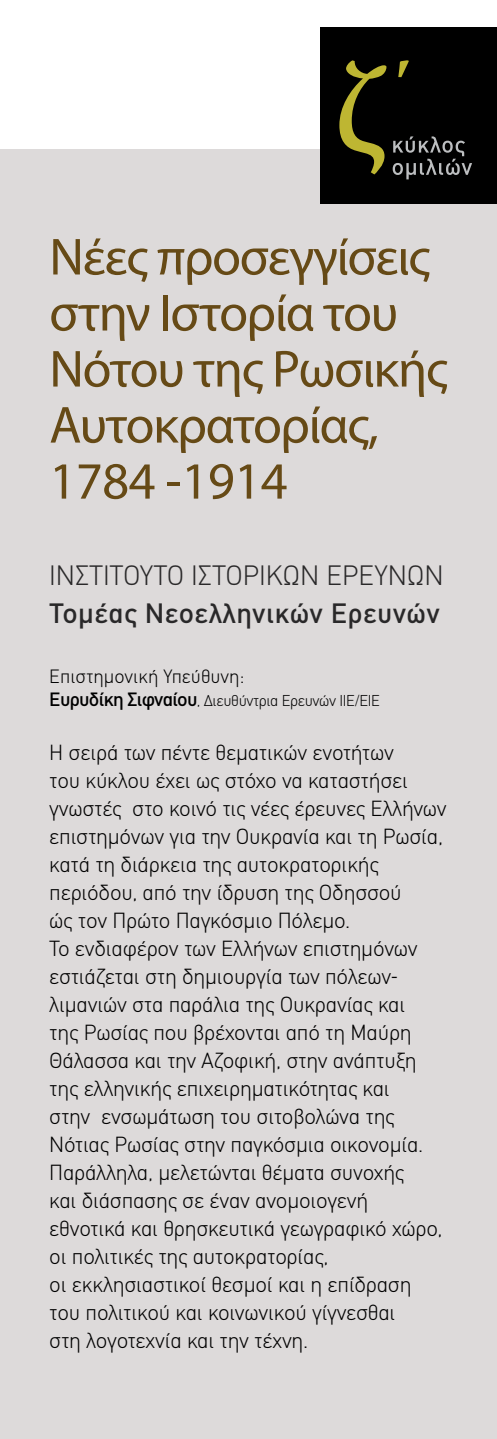
<style>
.page{position:relative;width:497px;height:1439px;background:#fff}
.page>*{position:absolute;margin:0;border:0;box-sizing:border-box;transform-origin:0 0}
.t1{font:52.5px/56px "Myriad Pro";letter-spacing:-.025em;color:#664a16}
.t2{font:300 28px "CFDIN Std";letter-spacing:-.005em;color:#292829}
.t3{font:500 28px "CFDIN Std";letter-spacing:.015em;color:#292829}
.t4{font:300 21.88px/28px "CFDIN Std";letter-spacing:-.01em;color:#000}
.t5{font:300 19.25px "CFDIN Std";color:#000}
.t6{font:300 15.75px "CFDIN Std";letter-spacing:-.025em;color:#000}
.s1{font-weight:500;font-size:19.25px}
</style>
<div class="page">
<div style="left:0;top:149px;width:496px;height:1290px;background:#dddada"></div>
<div style="left:320px;top:28px;width:176px;height:176px;background:#000"></div>
<svg style="left:392px;top:136px;width:79px;height:43px"></svg>
<svg style="left:398px;top:60px;width:10px;height:17px"></svg>
<svg style="left:339px;top:60px;width:47px;height:114px"></svg>
<h1 class="t1" style="left:49px;top:230px;width:399px">Νέες προσεγγίσεις στην Ιστορία του<br>Νότου της Ρωσικής<br>Aυτοκρατορίας,<br>1784 -1914</h1>
<p class="t2" style="left:49px;top:559px;width:395px">ΙΝΣΤΙΤΟΥΤΟ ΙΣΤΟΡΙΚΩΝ ΕΡΕΥΝΩΝ</p>
<p class="t3" style="left:49px;top:597px;width:391px">Τομέας Νεοελληνικών Ερευνών</p>
<p class="t5" style="left:49px;top:666px;width:196px">Επιστημονική Υπεύθυνη:</p>
<p class="t6" style="left:49px;top:691px;width:332px"><span class="s1">Ευρυδίκη Σιφναίου</span>, Διευθύντρια Ερευνών ΙΙΕ/ΕΙΕ</p>
<p class="t4" style="left:49px;top:738px;width:398px">Η σειρά των πέντε θεματικών ενοτήτων<br>του κύκλου έχει ως στόχο να καταστήσει γνωστές στο κοινό τις νέες έρευνες Ελλήνων επιστημόνων για την Ουκρανία και τη Ρωσία, κατά τη διάρκεια της αυτοκρατορικής περιόδου, από την ίδρυση της Οδησσού<br>ώς τον Πρώτο Παγκόσμιο Πόλεμο.<br>Το ενδιαφέρον των Ελλήνων επιστημόνων εστιάζεται στη δημιουργία των πόλεων&shy;λιμανιών στα παράλια της Ουκρανίας και<br>της Ρωσίας που βρέχονται από τη Μαύρη Θάλασσα και την Αζοφική, στην ανάπτυξη της ελληνικής επιχειρηματικότητας και<br>στην ενσωμάτωση του σιτοβολώνα της Νότιας Ρωσίας στην παγκόσμια οικονομία.<br>Παράλληλα, μελετώνται θέματα συνοχής<br>και διάσπασης σε έναν ανομοιογενή εθνοτικά και θρησκευτικά γεωγραφικό χώρο, οι πολιτικές της αυτοκρατορίας,<br>οι εκκλησιαστικοί θεσμοί και η επίδραση του πολιτικού και κοινωνικού γίγνεσθαι<br>στη λογοτεχνία και την τέχνη.</p>
</div>
